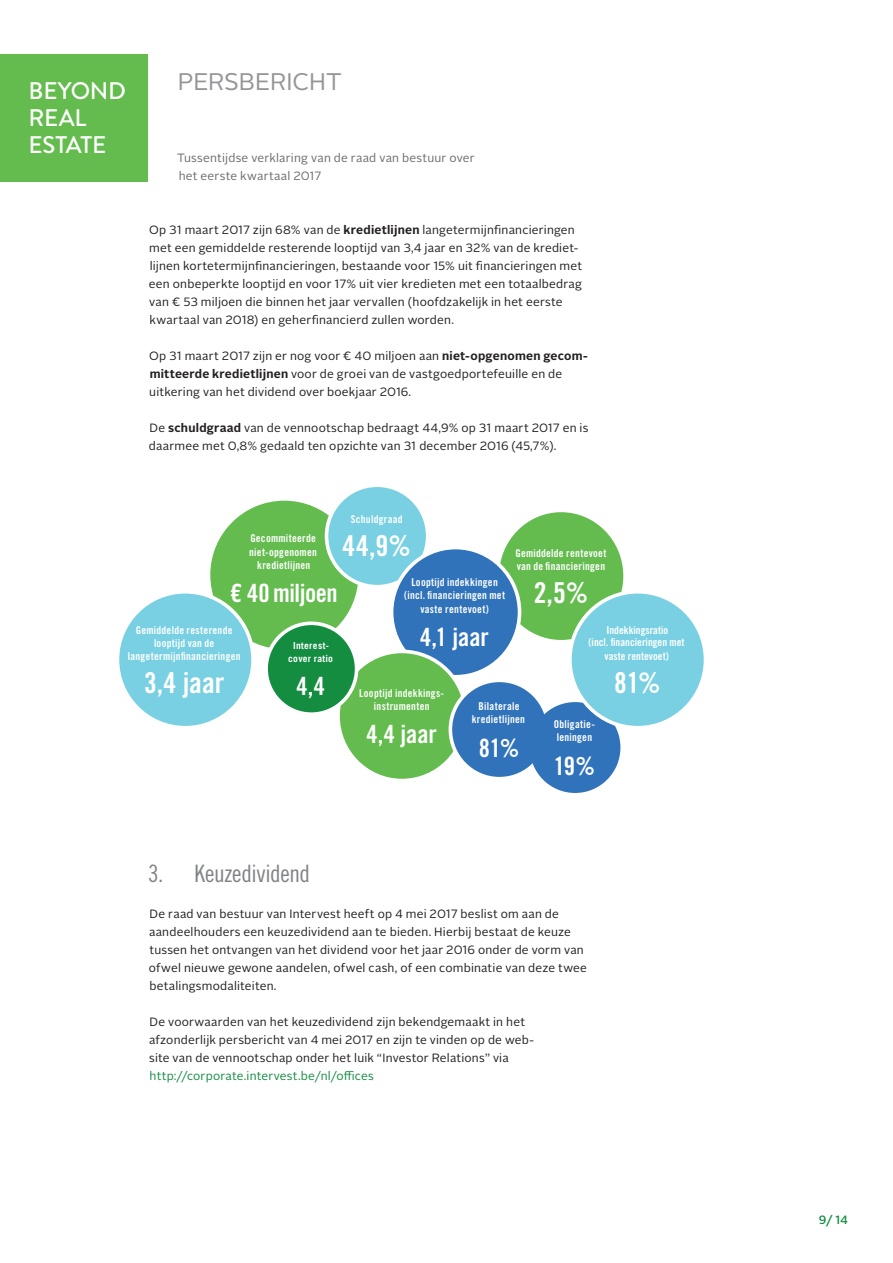
<style>
.page{position:relative;width:893px;height:1263px;background:#fff}
.page>*{position:absolute;margin:0;border:0;box-sizing:border-box;transform-origin:0 0}
.t1{font:28.8px "Trade Gothic LT Std Bd Cn 20";color:#fff}
.t2{font:25.2px "Trade Gothic LT Std Bd Cn 20";letter-spacing:-.01em;color:#fff}
.t3{font:500 24px/27px "Brandon Grotesque";letter-spacing:-.005em;color:#fff}
.t4{font:24px "Trade Gothic LT Std Cn 18";letter-spacing:-.015em;color:#808285}
.t5{font:24px "Alright Sans";letter-spacing:-.01em;color:#939598}
.t6{font:12px/18px "Alright Sans";letter-spacing:.015em;color:#231f20}
.t7{font:12px/18px "Alright Sans";letter-spacing:.02em;color:#6c6d70}
.t8{font:12px "Alright Sans";letter-spacing:.015em;color:#148d41}
.t9{font:500 12px "Alright Sans";color:#148d41}
.t10{font:10.8px/13.2px "Trade Gothic LT Std Bd Cn 20";letter-spacing:.025em;color:#fff;text-align:center}
.t11{font:10.8px/12px "Trade Gothic LT Std Bd Cn 20";color:#fff;text-align:center}
.t12{font:700 9.6px/13.2px "Trade Gothic LT Std";letter-spacing:.03em;color:#fff;text-align:center}
.s1{font-weight:700}
</style>
<div class="page">
<div style="left:0;top:54px;width:148px;height:128px;background:#64bc4e"></div>
<div style="left:208px;top:499px;width:152px;height:152px;background:#64bc4e;border-radius:50%"></div>
<div style="left:327px;top:485px;width:101px;height:102px;background:#78d0e2;border-radius:50%"></div>
<div style="left:325px;top:483px;width:104px;height:105px;border:4px solid #fff;border-radius:50%"></div>
<div style="left:497px;top:510px;width:128px;height:132px;background:#64bc4e;border-radius:50%"></div>
<div style="left:495px;top:509px;width:132px;height:134px;border:4px solid #fff;border-radius:50%"></div>
<div style="left:392px;top:548px;width:127px;height:129px;background:#3073ba;border-radius:50%"></div>
<div style="left:390px;top:546px;width:131px;height:132px;border:4px solid #fff;border-radius:50%"></div>
<div style="left:338px;top:651px;width:128px;height:129px;background:#64bc4e;border-radius:50%"></div>
<div style="left:336px;top:650px;width:132px;height:132px;border:4px solid #fff;border-radius:50%"></div>
<div style="left:117px;top:592px;width:136px;height:136px;background:#78d0e2;border-radius:50%"></div>
<div style="left:116px;top:590px;width:139px;height:139px;border:4px solid #fff;border-radius:50%"></div>
<div style="left:266px;top:623px;width:91px;height:91px;background:#148d41;border-radius:50%"></div>
<div style="left:264px;top:621px;width:94px;height:95px;border:4px solid #fff;border-radius:50%"></div>
<div style="left:450px;top:680px;width:98px;height:99px;background:#3073ba;border-radius:50%"></div>
<div style="left:449px;top:678px;width:101px;height:102px;border:4px solid #fff;border-radius:50%"></div>
<div style="left:530px;top:702px;width:90px;height:91px;background:#3073ba;border-radius:50%"></div>
<div style="left:570px;top:592px;width:135px;height:136px;background:#78d0e2;border-radius:50%"></div>
<div style="left:568px;top:590px;width:139px;height:139px;border:4px solid #fff;border-radius:50%"></div>
<h3 class="t3" style="left:29px;top:78px;width:99px">BEYOND<br>REAL<br>ESTATE</h3>
<h3 class="t5" style="left:178px;top:65px;width:165px">PERSBERICHT</h3>
<p class="t7" style="left:177px;top:149px;width:299px">Tussentijdse verklaring van de raad van bestuur over het eerste kwartaal 2017</p>
<p class="t6" style="left:149px;top:221px;width:435px">Op 31 maart 2017 zijn 68% van de <span class="s1">kredietlijnen</span> langetermijnfinancieringen met een gemiddelde resterende looptijd van 3,4 jaar en 32% van de krediet&shy;lijnen kortetermijnfinancieringen, bestaande voor 15% uit financieringen met een onbeperkte looptijd en voor 17% uit vier kredieten met een totaalbedrag van € 53 miljoen die binnen het jaar vervallen (hoofdzakelijk in het eerste kwartaal van 2018) en geherfinancierd zullen worden.</p>
<p class="t6" style="left:149px;top:347px;width:440px">Op 31 maart 2017 zijn er nog voor € 40 miljoen aan <span class="s1">niet-opgenomen gecom&shy;mitteerde kredietlijnen</span> voor de groei van de vastgoedportefeuille en de uitkering van het dividend over boekjaar 2016.</p>
<p class="t6" style="left:149px;top:419px;width:441px">De <span class="s1">schuldgraad</span> van de vennootschap bedraagt 44,9% op 31 maart 2017 en is daarmee met 0,8% gedaald ten opzichte van 31 december 2016 (45,7%).</p>
<p class="t10" style="left:351px;top:513px;width:53px">Schuldgraad</p>
<h1 class="t1" style="left:342px;top:529px;width:70px">44,9%</h1>
<p class="t10" style="left:249px;top:532px;width:69px">Gecommiteerde niet-opgenomen kredietlijnen</p>
<h2 class="t2" style="left:230px;top:578px;width:109px">€ 40 miljoen</h2>
<p class="t10" style="left:515px;top:546px;width:93px;text-align:left">Gemiddelde rentevoet van de financieringen</p>
<h1 class="t1" style="left:534px;top:575px;width:56px">2,5%</h1>
<p class="t10" style="left:404px;top:576px;width:103px">Looptijd indekkingen (incl. financieringen met vaste rentevoet)</p>
<h2 class="t2" style="left:420px;top:621px;width:70px">4,1 jaar</h2>
<p class="t10" style="left:128px;top:623px;width:114px">Gemiddelde resterende looptijd van de langetermijnfinancieringen</p>
<h1 class="t1" style="left:144px;top:666px;width:82px">3,4 jaar</h1>
<p class="t11" style="left:589px;top:624px;width:97px">Indekkingsratio<br>(incl. financieringen met</p>
<p class="t11" style="left:604px;top:650px;width:66px">vaste rentevoet)</p>
<h1 class="t1" style="left:614px;top:665px;width:48px">81%</h1>
<p class="t12" style="left:288px;top:639px;width:46px">Interest&shy;cover ratio</p>
<h2 class="t2" style="left:296px;top:671px;width:30px">4,4</h2>
<p class="t10" style="left:359px;top:686px;width:85px">Looptijd indekkings&shy;instrumenten</p>
<h2 class="t2" style="left:366px;top:719px;width:72px">4,4 jaar</h2>
<p class="t10" style="left:472px;top:700px;width:55px">Bilaterale kredietlijnen</p>
<h2 class="t2" style="left:479px;top:732px;width:42px">81%</h2>
<p class="t10" style="left:554px;top:718px;width:43px;text-align:left">Obligatie&shy;leningen</p>
<h2 class="t2" style="left:554px;top:750px;width:43px">19%</h2>
<h3 class="t4" style="left:148px;top:859px;width:164px">3. Keuzedividend</h3>
<p class="t6" style="left:149px;top:905px;width:440px">De raad van bestuur van Intervest heeft op 4 mei 2017 beslist om aan de aandeelhouders een keuzedividend aan te bieden. Hierbij bestaat de keuze tussen het ontvangen van het dividend voor het jaar 2016 onder de vorm van ofwel nieuwe gewone aandelen, ofwel cash, of een combinatie van deze twee betalingsmodaliteiten.</p>
<p class="t6" style="left:149px;top:1013px;width:386px">De voorwaarden van het keuzedividend zijn bekendgemaakt in het afzonderlijk persbericht van 4 mei 2017 en zijn te vinden op de web&shy;site van de vennootschap onder het luik “Investor Relations” via</p>
<p class="t8" style="left:150px;top:1068px;width:226px">http://corporate.intervest.be/nl/offices</p>
<p class="t9" style="left:819px;top:1212px;width:30px">9/ 14</p>
</div>
